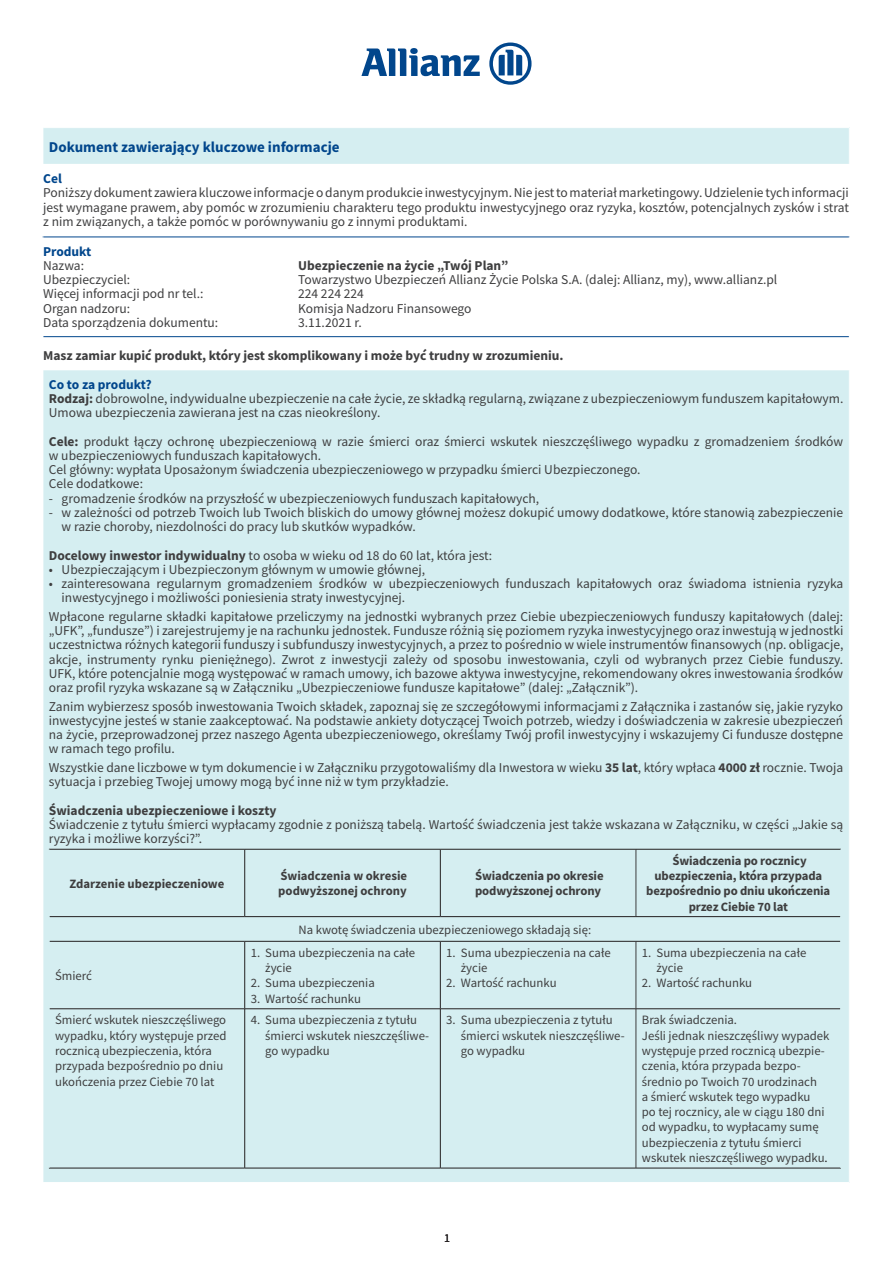
<style>
.page{position:relative;width:893px;height:1263px;background:#fff}
.page>*{position:absolute;margin:0;border:0;box-sizing:border-box;transform-origin:0 0}
.t1{font:700 15px "Source Sans Pro";color:#01468c}
.t2{font:13.5px/14.2px "Source Sans Pro";color:#3e3e3f}
.t3{font:700 13.5px "Source Sans Pro";color:#3e3e3f}
.t4{font:700 13.5px "Source Sans Pro";color:#01468c}
.t5{font:12.75px/15.3px "Source Sans Pro";color:#3e3e3f}
.t6{font:700 12.75px/15.3px "Source Sans Pro";letter-spacing:-.01em;color:#3e3e3f}
.t7{font:12px "Source Sans Pro";color:#231f20}
.s1{font-weight:700;color:#01468c}
.s2{font-weight:700}
.s3{color:#231f20}
</style>
<div class="page">
<div style="left:43px;top:128px;width:806px;height:36px;background:#d5eef1"></div>
<div style="left:43px;top:370px;width:806px;height:812px;background:#d5eef1"></div>
<hr style="left:43px;top:237px;width:807px;height:1px;background:#01468c">
<hr style="left:43px;top:336px;width:806px;height:1px;background:#01468c">
<hr style="left:43px;top:128px;width:1px;height:36px;background:#fff">
<hr style="left:43px;top:237px;width:1px;height:100px;background:#fff">
<hr style="left:849px;top:237px;width:1px;height:100px;background:#fff">
<hr style="left:43px;top:370px;width:1px;height:812px;background:#fff">
<hr style="left:43px;top:370px;width:806px;height:1px;background:#fff">
<hr style="left:636px;top:849px;width:1px;height:67px;background:#3e3e3f">
<hr style="left:636px;top:941px;width:1px;height:67px;background:#3e3e3f">
<hr style="left:636px;top:1009px;width:1px;height:159px;background:#3e3e3f">
<hr style="left:49px;top:849px;width:196px;height:1px;background:#231f20">
<hr style="left:244px;top:849px;width:1px;height:67px;background:#231f20">
<hr style="left:245px;top:849px;width:195px;height:1px;background:#231f20">
<hr style="left:440px;top:849px;width:1px;height:67px;background:#231f20">
<hr style="left:440px;top:849px;width:196px;height:1px;background:#231f20">
<hr style="left:636px;top:849px;width:205px;height:1px;background:#231f20">
<hr style="left:49px;top:916px;width:196px;height:1px;background:#231f20">
<hr style="left:245px;top:916px;width:195px;height:1px;background:#231f20">
<hr style="left:440px;top:916px;width:196px;height:1px;background:#231f20">
<hr style="left:636px;top:916px;width:204px;height:1px;background:#231f20">
<hr style="left:49px;top:941px;width:196px;height:1px;background:#231f20">
<hr style="left:244px;top:941px;width:1px;height:67px;background:#231f20">
<hr style="left:245px;top:941px;width:195px;height:1px;background:#231f20">
<hr style="left:440px;top:941px;width:1px;height:67px;background:#231f20">
<hr style="left:440px;top:941px;width:196px;height:1px;background:#231f20">
<hr style="left:636px;top:941px;width:204px;height:1px;background:#231f20">
<hr style="left:49px;top:1008px;width:196px;height:1px;background:#231f20">
<hr style="left:49px;top:1168px;width:196px;height:1px;background:#231f20">
<hr style="left:244px;top:1009px;width:1px;height:159px;background:#231f20">
<hr style="left:245px;top:1008px;width:195px;height:1px;background:#231f20">
<hr style="left:245px;top:1168px;width:195px;height:1px;background:#231f20">
<hr style="left:440px;top:1009px;width:1px;height:159px;background:#231f20">
<hr style="left:440px;top:1008px;width:196px;height:1px;background:#231f20">
<hr style="left:440px;top:1168px;width:196px;height:1px;background:#231f20">
<hr style="left:636px;top:1008px;width:204px;height:1px;background:#231f20">
<hr style="left:636px;top:1168px;width:205px;height:1px;background:#231f20">
<hr style="left:49px;top:849px;width:1px;height:68px;background:#d5eef1">
<hr style="left:840px;top:849px;width:1px;height:68px;background:#d5eef1">
<hr style="left:49px;top:941px;width:1px;height:68px;background:#d5eef1">
<svg style="left:361px;top:48px;width:119px;height:28px"></svg>
<svg style="left:489px;top:43px;width:42px;height:42px"></svg>
<p class="t1" style="left:49px;top:136px;width:292px">Dokument zawierający kluczowe informacje</p>
<p class="t4" style="left:43px;top:169px;width:20px">Cel</p>
<p class="t2" style="left:43px;top:186px;width:807px;text-align:justify">Poniższy dokument zawiera kluczowe informacje o danym produkcie inwestycyjnym. Nie jest to materiał marketingowy. Udzielenie tych informacji jest wymagane prawem, aby pomóc w zrozumieniu charakteru tego produktu inwestycyjnego oraz ryzyka, kosztów, potencjalnych zysków i strat z nim związanych, a także pomóc w porównywaniu go z innymi produktami.</p>
<p class="t4" style="left:43px;top:242px;width:50px">Produkt</p>
<p class="t2" style="left:43px;top:258px;width:42px">Nazwa:</p>
<p class="t3" style="left:298px;top:256px;width:212px">Ubezpieczenie na życie „Twój Plan”</p>
<p class="t2" style="left:43px;top:272px;width:89px">Ubezpieczyciel:</p>
<p class="t2" style="left:298px;top:272px;width:481px">Towarzystwo Ubezpieczeń Allianz Życie Polska S.A. (dalej: Allianz, my), www.allianz.pl</p>
<p class="t2" style="left:43px;top:287px;width:162px">Więcej informacji pod nr tel.:</p>
<p class="t2" style="left:298px;top:287px;width:67px">224 224 224</p>
<p class="t2" style="left:43px;top:301px;width:88px">Organ nadzoru:</p>
<p class="t2" style="left:298px;top:301px;width:175px">Komisja Nadzoru Finansowego</p>
<p class="t2" style="left:43px;top:315px;width:177px">Data sporządzenia dokumentu:</p>
<p class="t2" style="left:298px;top:315px;width:65px">3.11.2021 r.</p>
<p class="t3" style="left:43px;top:346px;width:522px">Masz zamiar kupić produkt, który jest skomplikowany i może być trudny w zrozumieniu.</p>
<p class="t2" style="left:49px;top:377px;width:796px"><span class="s1">Co to za produkt?<br></span><span class="s2">Rodzaj:</span> dobrowolne, indywidualne ubezpieczenie na całe życie, ze składką regularną, związane z ubezpieczeniowym funduszem kapitałowym.<br>Umowa ubezpieczenia zawierana jest na czas nieokreślony.</p>
<p class="t2" style="left:49px;top:434px;width:796px"><span class="s2">Cele:</span> produkt łączy ochronę ubezpieczeniową w razie śmierci oraz śmierci wskutek nieszczęśliwego wypadku z gromadzeniem środków w ubezpieczeniowych funduszach kapitałowych.<br>Cel główny: wypłata Uposażonym świadczenia ubezpieczeniowego w przypadku śmierci Ubezpieczonego.<br>Cele dodatkowe:</p>
<p class="t2" style="left:49px;top:491px;width:492px">- gromadzenie środków na przyszłość w ubezpieczeniowych funduszach kapitałowych,</p>
<p class="t2" style="left:62px;top:505px;width:783px;text-indent:-13px">- w zależności od potrzeb Twoich lub Twoich bliskich do umowy głównej możesz dokupić umowy dodatkowe, które stanowią zabezpieczenie w razie choroby, niezdolności do pracy lub skutków wypadków.</p>
<p class="t2" style="left:49px;top:548px;width:445px"><span class="s2">Docelowy inwestor indywidualny</span> to osoba w wieku od 18 do 60 lat, która jest:</p>
<p class="t2" style="left:49px;top:562px;width:378px">• Ubezpieczającym i Ubezpieczonym głównym w umowie głównej,</p>
<p class="t2" style="left:62px;top:576px;width:783px;text-indent:-13px">• zainteresowana regularnym gromadzeniem środków w ubezpieczeniowych funduszach kapitałowych oraz świadoma istnienia ryzyka inwestycyjnego i możliwości poniesienia straty inwestycyjnej.</p>
<p class="t2" style="left:49px;top:609px;width:796px;text-align:justify">Wpłacone regularne składki kapitałowe przeliczymy na jednostki wybranych przez Ciebie ubezpieczeniowych funduszy kapitałowych (dalej: „UFK”, „fundusze”) i zarejestrujemy je na rachunku jednostek. Fundusze różnią się poziomem ryzyka inwestycyjnego oraz inwestują w jednostki uczestnictwa różnych kategorii funduszy i subfunduszy inwestycyjnych, a przez to pośrednio w wiele instrumentów finansowych (np. obligacje, akcje, instrumenty rynku pieniężnego). Zwrot z inwestycji zależy od sposobu inwestowania, czyli od wybranych przez Ciebie funduszy.<br>UFK, które potencjalnie mogą występować w ramach umowy, ich bazowe aktywa inwestycyjne, rekomendowany okres inwestowania środków oraz profil ryzyka wskazane są w Załączniku „Ubezpieczeniowe fundusze kapitałowe” (dalej: „Załącznik”).</p>
<p class="t2" style="left:49px;top:699px;width:796px;text-align:justify">Zanim wybierzesz sposób inwestowania Twoich składek, zapoznaj się ze szczegółowymi informacjami z Załącznika i zastanów się, jakie ryzyko inwestycyjne jesteś w stanie zaakceptować. Na podstawie ankiety dotyczącej Twoich potrzeb, wiedzy i doświadczenia w zakresie ubezpieczeń na życie, przeprowadzonej przez naszego Agenta ubezpieczeniowego, określamy Twój profil inwestycyjny i wskazujemy Ci fundusze dostępne w ramach tego profilu.</p>
<p class="t2" style="left:49px;top:760px;width:796px">Wszystkie dane liczbowe w tym dokumencie i w Załączniku przygotowaliśmy dla Inwestora w wieku <span class="s2">35 lat</span>, który wpłaca <span class="s2">4000 zł</span> rocznie. Twoja sytuacja i przebieg Twojej umowy mogą być inne niż w tym przykładzie.</p>
<p class="t3" style="left:49px;top:801px;width:229px">Świadczenia ubezpieczeniowe i koszty</p>
<p class="t2" style="left:49px;top:817px;width:796px">Świadczenie z tytułu śmierci wypłacamy zgodnie z poniższą tabelą. Wartość świadczenia jest także wskazana w Załączniku, w części „Jakie są ryzyka i możliwe korzyści?”.</p>
<p class="t6" style="left:69px;top:876px;width:156px">Zdarzenie ubezpieczeniowe</p>
<p class="t6" style="left:278px;top:868px;width:130px">Świadczenia w okresie podwyższonej ochrony</p>
<p class="t6" style="left:475px;top:868px;width:130px">Świadczenia po okresie podwyższonej ochrony</p>
<p class="t6" style="left:646px;top:853px;width:186px;text-align:center">Świadczenia po rocznicy ubezpieczenia, która przypada bezpośrednio po dniu ukończenia przez Ciebie 70 lat</p>
<p class="t5" style="left:55px;top:968px;width:38px">Śmierć</p>
<p class="t5" style="left:299px;top:922px;width:294px">Na kwotę świadczenia ubezpieczeniowego składają się:</p>
<p class="t5" style="left:265px;top:945px;width:151px;text-indent:-15px">1. Suma ubezpieczenia na całe życie</p>
<p class="t5" style="left:251px;top:975px;width:126px">2. Suma ubezpieczenia</p>
<p class="t5" style="left:251px;top:991px;width:112px">3. Wartość rachunku</p>
<p class="t5" style="left:461px;top:945px;width:151px;text-indent:-15px">1. Suma ubezpieczenia na całe życie</p>
<p class="t5" style="left:446px;top:975px;width:112px">2. Wartość rachunku</p>
<p class="t5" style="left:656px;top:945px;width:151px;text-indent:-15px">1. Suma ubezpieczenia na całe życie</p>
<p class="t5" style="left:642px;top:975px;width:112px">2. Wartość rachunku</p>
<p class="t5" style="left:55px;top:1012px;width:173px">Śmierć wskutek nieszczęśliwego wypadku, który występuje przed rocznicą ubezpieczenia, która przypada bezpośrednio po dniu ukończenia przez Ciebie 70 lat</p>
<p class="t5" style="left:265px;top:1012px;width:165px;text-indent:-15px">4. Suma ubezpieczenia z tytułu śmierci wskutek nieszczęśliwe&shy;go wypadku</p>
<p class="t5" style="left:461px;top:1012px;width:165px;text-indent:-15px">3. Suma ubezpieczenia z tytułu śmierci wskutek nieszczęśliwe&shy;go wypadku</p>
<p class="t5" style="left:642px;top:1012px;width:189px">Brak świadczenia.<br>Jeśli jednak nieszczęśliwy wypadek występuje przed rocznicą ubezpie&shy;czenia, która przypada bezpo&shy;średnio po Twoich 70 urodzinach<br>a śmierć wskutek tego wypadku<br>po tej rocznicy, ale w ciągu 180 dni od wypadku, to wypłacamy sumę ubezpieczenia z tytułu śmierci wskutek nieszczęśliwego wypadku<span class="s3">.</span></p>
<p class="t7" style="left:444px;top:1230px;width:7px">1</p>
</div>
